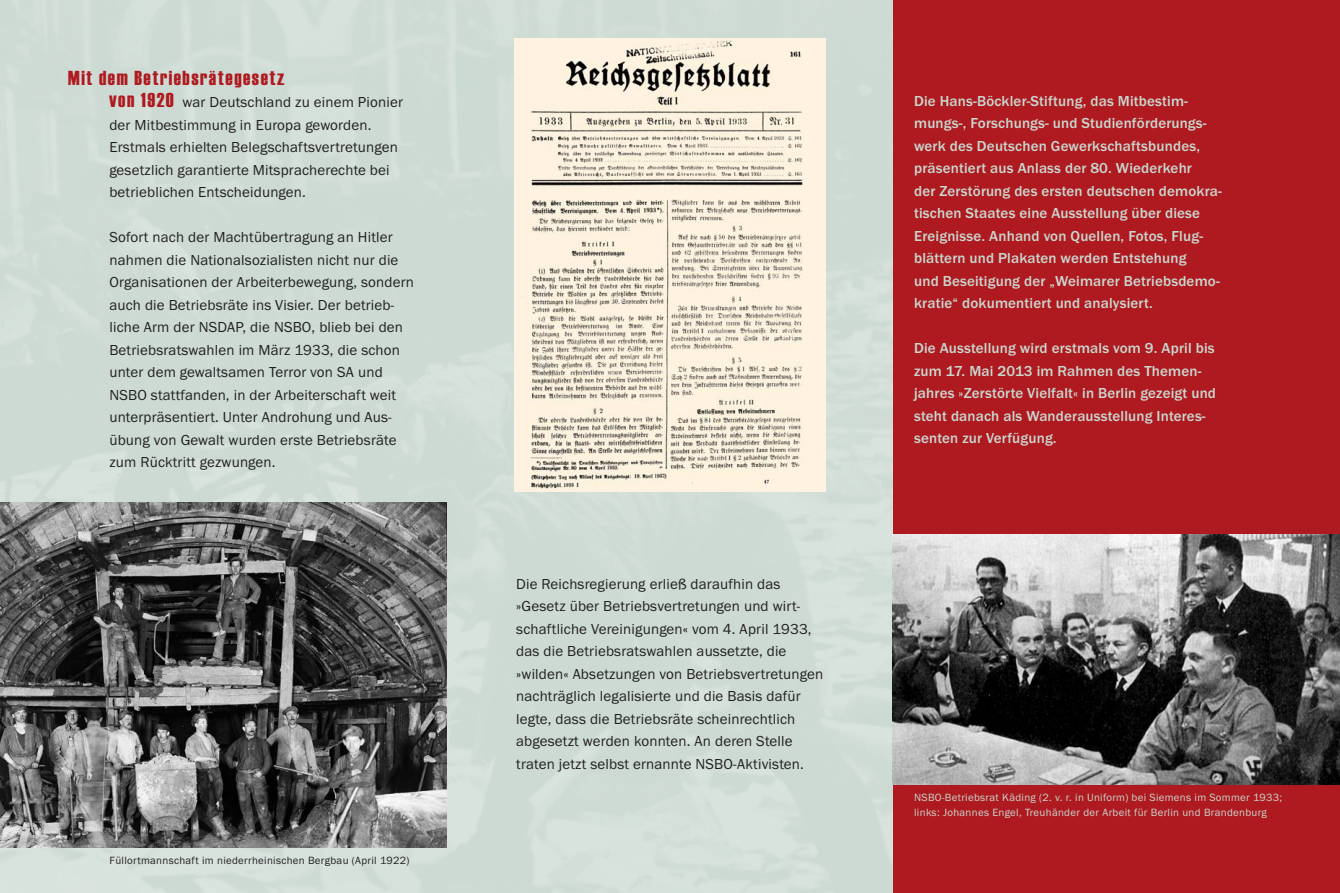
<style>
.page{position:relative;width:1340px;height:893px;background:#fff}
.page>*{position:absolute;margin:0;border:0;box-sizing:border-box;transform-origin:0 0}
.t1{font:20.25px/22.5px "Haettenschweiler";letter-spacing:.075em;color:#ae1a1f}
.t2{font:15px/22.5px "Franklin Gothic TEF";letter-spacing:.01em;color:#231f20}
.t3{font:500 15px/22.5px "Franklin Gothic TEF";letter-spacing:.01em;color:#c9d7d0}
.t4{font:10.8px/15px "Franklin Gothic TEF";letter-spacing:.03em;color:#c9d7d0}
.t5{font:10.8px "Franklin Gothic TEF";letter-spacing:.03em;color:#231f20}
</style>
<div class="page">
<img style="left:0;top:0;width:892px;height:893px">
<div style="left:892px;top:0;width:447px;height:893px;background:#ae1a1f"></div>
<img style="left:514px;top:39px;width:311px;height:453px">
<img style="left:892px;top:535px;width:447px;height:249px">
<img style="left:0;top:503px;width:446px;height:345px">
<h1 class="t1" style="left:109px;top:68px;width:177px;text-indent:-41px">Mit dem Betriebsrätegesetz von 1920</h1>
<p class="t2" style="left:109px;top:92px;width:295px;text-indent:73px">war Deutschland zu einem Pionier der Mitbestimmung in Europa geworden.<br>Erstmals erhielten Belegschaftsvertretungen gesetzlich garantierte Mitspracherechte bei betrieblichen Entscheidungen.</p>
<p class="t2" style="left:109px;top:227px;width:306px">Sofort nach der Machtübertragung an Hitler nahmen die Nationalsozialisten nicht nur die Organisationen der Arbeiterbewegung, sondern auch die Betriebsräte ins Visier. Der betrieb&shy;liche Arm der NSDAP, die NSBO, blieb bei den Betriebsratswahlen im März 1933, die schon unter dem gewaltsamen Terror von SA und NSBO stattfanden, in der Arbeiterschaft weit unterpräsentiert. Unter Androhung und Aus&shy;übung von Gewalt wurden erste Betriebsräte zum Rücktritt gezwungen.</p>
<p class="t5" style="left:109px;top:856px;width:301px">Füllortmannschaft im niederrheinischen Bergbau (April 1922)</p>
<p class="t2" style="left:516px;top:574px;width:308px">Die Reichsregierung erließ daraufhin das »Gesetz über Betriebsvertretungen und wirt&shy;schaftliche Vereinigungen« vom 4. April 1933, das die Betriebsratswahlen aussetzte, die »wilden« Absetzungen von Betriebsvertretungen nachträglich legalisierte und die Basis dafür legte, dass die Betriebsräte scheinrechtlich abgesetzt werden konnten. An deren Stelle traten jetzt selbst ernannte NSBO-Aktivisten.</p>
<p class="t3" style="left:914px;top:91px;width:309px">Die Hans-Böckler-Stiftung, das Mitbestim&shy;mungs-, Forschungs- und Studienförderungs&shy;werk des Deutschen Gewerkschaftsbundes, präsentiert aus Anlass der 80. Wiederkehr<br>der Zerstörung des ersten deutschen demokra&shy;tischen Staates eine Ausstellung über diese Ereignisse. Anhand von Quellen, Fotos, Flug&shy;blättern und Plakaten werden Entstehung<br>und Beseitigung der „Weimarer Betriebsdemo&shy;kratie“ dokumentiert und analysiert.</p>
<p class="t3" style="left:914px;top:338px;width:303px">Die Ausstellung wird erstmals vom 9. April bis zum 17. Mai 2013 im Rahmen des Themen&shy;jahres »Zerstörte Vielfalt« in Berlin gezeigt und steht danach als Wanderausstellung Interes&shy;senten zur Verfügung.</p>
<p class="t4" style="left:914px;top:791px;width:370px">NSBO-Betriebsrat Käding (2. v. r. in Uniform) bei Siemens im Sommer 1933; links: Johannes Engel, Treuhänder der Arbeit für Berlin und Brandenburg</p>
</div>
